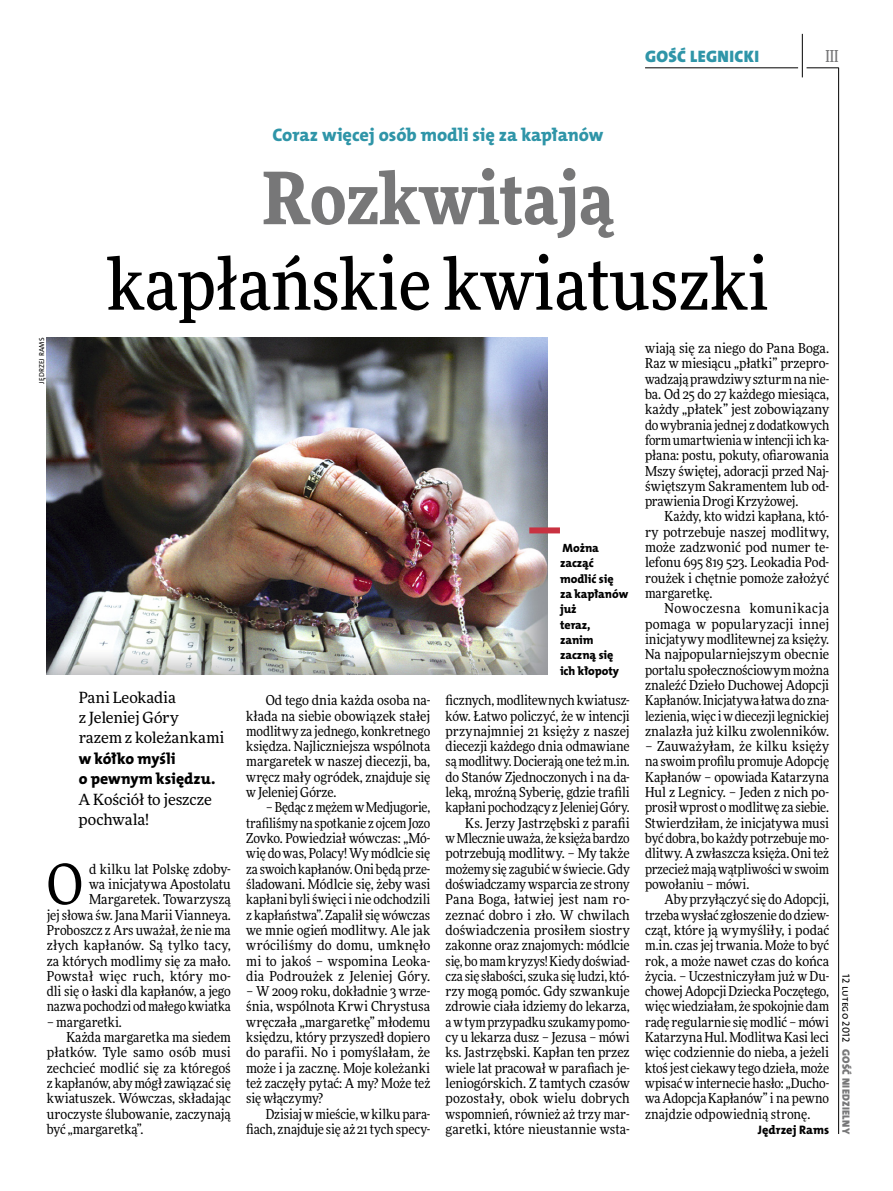
<style>
.page{position:relative;width:893px;height:1191px;background:#fff}
.page>*{position:absolute;margin:0;border:0;box-sizing:border-box;transform-origin:0 0}
.t1{font:500 72px "Freeday Narrow";color:#000}
.t2{font:900 72px "Freeday Narrow";color:#777778}
.t3{font:55.95px "Freeday Narrow News";color:#000}
.t4{font:18.3px "The Mix HP8 Ex Bld";letter-spacing:-.005em;color:#2f95a8}
.t5{font:16.65px "The Mix HP9 Blk";letter-spacing:.02em;color:#2f95a8}
.t6{font:500 16.5px "Freeday Narrow";color:#777778;scale:.9 1}
.t7{font:15.75px/20.4px "The Mix HP8 Ex Bld";color:#000}
.t8{font:15.45px/20.4px "Freeday News";letter-spacing:-.01em;color:#000}
.t9{font:13.65px/15.3px "Freeday Narrow News";letter-spacing:-.005em;color:#000;text-align:justify}
.t10{font:12.3px "The Mix HP8 Ex Bld";letter-spacing:.005em;color:#000}
.t11{font:12px/15.3px "The Mix HP8 Ex Bld";letter-spacing:-.005em;color:#000}
.t12{font:10.5px "The Mix HP9 Blk";letter-spacing:.025em;color:#777778}
.t13{font:10.5px "The Mix HP5 Plain";color:#000}
.t14{font:7.2px "The Mix HP5 Plain";color:#000}
</style>
<div class="page">
<hr style="left:806px;top:68px;width:33px;height:1px;background:#000">
<hr style="left:645px;top:68px;width:153px;height:1px;background:#000">
<hr style="left:838px;top:68px;width:1px;height:1066px;background:#000">
<hr style="left:802px;top:34px;width:1px;height:43px;background:#000">
<img style="left:47px;top:338px;width:500px;height:336px">
<div style="left:529px;top:527px;width:31px;height:6px;background:#c93241"></div>
<p class="t5" style="left:645px;top:46px;width:115px">GOŚĆ LEGN ICKI</p>
<h3 class="t4" style="left:272px;top:123px;width:333px">Coraz więcej osób modli się za kapłanów</h3>
<h1 class="t2" style="left:262px;top:151px;width:353px">Rozkwitają</h1>
<h1 class="t1" style="left:107px;top:239px;width:664px">kapłańskie kwiatuszki</h1>
<p class="t6" style="left:825px;top:46px;width:16px">III</p>
<p class="t14" style="left:37px;top:383px;width:47px;rotate:-90deg">Jędrzej Rams</p>
<p class="t8" style="left:79px;top:686px;width:147px">Pani Leokadia<br>z Jeleniej Góry razem z koleżankami</p>
<p class="t7" style="left:79px;top:748px;width:138px">w kółko myśli<br>o pewnym księdzu.</p>
<p class="t8" style="left:79px;top:788px;width:135px">A Kościół to jeszcze pochwala!</p>
<h2 class="t3" style="left:47px;top:850px;width:38px">O</h2>
<p class="t9" style="left:47px;top:861px;width:186px;text-align:right">d kilku lat Polskę zdoby-<br>wa inicjatywa Apostolatu<br>Margaretek. Towarzyszą<br>jej słowa św. Jana Marii Vianneya.<br>Proboszcz z Ars uważał, że nie ma złych kapłanów. Są tylko tacy, za których modlimy się za mało.<br>Powstał więc ruch, który mo&shy;dli się o łaski dla kapłanów, a jego nazwa pochodzi od małego kwiatka</p>
<p class="t9" style="left:47px;top:1014px;width:77px">– margaretki.</p>
<p class="t9" style="left:66px;top:1029px;width:166px">Każda margaretka ma siedem</p>
<p class="t9" style="left:47px;top:1044px;width:186px">płatków. Tyle samo osób musi</p>
<p class="t9" style="left:47px;top:1060px;width:186px">zechcieć modlić się za któregoś</p>
<p class="t9" style="left:47px;top:1075px;width:186px">z kapłanów, aby mógł zawiązać się</p>
<p class="t9" style="left:47px;top:1090px;width:186px">kwiatuszek. Wówczas, składając</p>
<p class="t9" style="left:47px;top:1106px;width:186px">uroczyste ślubowanie, zaczynają</p>
<p class="t9" style="left:47px;top:1121px;width:98px">być „margaretką”.</p>
<p class="t9" style="left:246px;top:692px;width:186px;text-indent:20px">Od tego dnia każda osoba na&shy;kłada na siebie obowiązek stałej modlitwy za jednego, konkretnego księdza. Najliczniejsza wspólnota margaretek w naszej diecezji, ba, wręcz mały ogródek, znajduje się w Jeleniej Górze.</p>
<p class="t9" style="left:246px;top:799px;width:186px;text-indent:20px">– Będąc z mężem w Medjugorie, trafiliśmy na spotkanie z ojcem Jozo Zovko. Powiedział wówczas: „Mó&shy;wię do was, Polacy! Wy módlcie się za swoich kapłanów. Oni będą prze&shy;śladowani. Módlcie się, żeby wasi kapłani byli święci i nie odchodzili z kapłaństwa”. Zapalił się wówczas we mnie ogień modlitwy. Ale jak wróciliśmy do domu, umknęło mi to jakoś – wspomina Leoka&shy;dia Podroużek z Jeleniej Góry.</p>
<p class="t9" style="left:246px;top:983px;width:186px">– W 2009 roku, dokładnie 3 wrze&shy;śnia, wspólnota Krwi Chrystusa wręczała „margaretkę” młodemu księdzu, który przyszedł dopiero do parafii. No i pomyślałam, że może i ja zacznę. Moje koleżanki też zaczęły pytać: A my? Może też się włączymy?</p>
<p class="t9" style="left:246px;top:1106px;width:186px;text-align:right">Dzisiaj w mieście, w kilku para&shy;fiach, znajduje się aż 21 tych specy-</p>
<p class="t11" style="left:560px;top:540px;width:70px">Można zacząć modlić się za kapłanów już<br>teraz,<br>zanim zaczną się ich kłopoty</p>
<p class="t9" style="left:446px;top:692px;width:186px;text-align:right">ficznych, modlitewnych kwiatusz&shy;ków. Łatwo policzyć, że w intencji przynajmniej 21 księży z naszej diecezji każdego dnia odmawiane są modlitwy. Docierają one też m.in. do Stanów Zjednoczonych i na da&shy;leką, mroźną Syberię, gdzie trafili kapłani pochodzący z Jeleniej Góry.<br>Ks. Jerzy Jastrzębski z parafii<br>w Mlecznie uważa, że księża bardzo potrzebują modlitwy. – My także możemy się zagubić w świecie. Gdy doświadczamy wsparcia ze strony Pana Boga, łatwiej jest nam ro&shy;zeznać dobro i zło. W chwilach doświadczenia prosiłem siostry zakonne oraz znajomych: módlcie się, bo mam kryzys! Kiedy doświad&shy;cza się słabości, szuka się ludzi, któ&shy;rzy mogą pomóc. Gdy szwankuje zdrowie ciała idziemy do lekarza, a w tym przypadku szukamy pomo&shy;cy u lekarza dusz – Jezusa – mówi ks. Jastrzębski. Kapłan ten przez wiele lat pracował w parafiach je&shy;leniogórskich. Z tamtych czasów pozostały, obok wielu dobrych wspomnień, również aż trzy mar&shy;garetki, które nieustannie wsta-</p>
<p class="t9" style="left:645px;top:340px;width:186px">wiają się za niego do Pana Boga.<br>Raz w miesiącu „płatki” przepro&shy;wadzają prawdziwy szturm na nie&shy;ba. Od 25 do 27 każdego miesiąca, każdy „płatek” jest zobowiązany do wybrania jednej z dodatkowych form umartwienia w intencji ich ka&shy;płana: postu, pokuty, ofiarowania Mszy świętej, adoracji przed Naj&shy;świętszym Sakramentem lub od&shy;prawienia Drogi Krzyżowej.</p>
<p class="t9" style="left:645px;top:509px;width:186px;text-indent:20px">Każdy, kto widzi kapłana, któ&shy;ry potrzebuje naszej modlitwy, może zadzwonić pod numer te&shy;lefonu 695 819 523. Leokadia Pod&shy;roużek i chętnie pomoże założyć margaretkę.</p>
<p class="t9" style="left:645px;top:600px;width:186px;text-indent:20px">Nowoczesna komunikacja pomaga w popularyzacji innej inicjatywy modlitewnej za księży.<br>Na najpopularniejszym obecnie portalu społecznościowym można znaleźć Dzieło Duchowej Adopcji Kapłanów. Inicjatywa łatwa do zna&shy;lezienia, więc i w diecezji legnickiej znalazła już kilku zwolenników.</p>
<p class="t9" style="left:645px;top:738px;width:186px">– Zauważyłam, że kilku księży na swoim profilu promuje Adopcję Kapłanów – opowiada Katarzyna Hul z Legnicy. – Jeden z nich po&shy;prosił wprost o modlitwę za siebie.<br>Stwierdziłam, że inicjatywa musi być dobra, bo każdy potrzebuje mo&shy;dlitwy. A zwłaszcza księża. Oni też przecież mają wątpliwości w swoim powołaniu – mówi.</p>
<p class="t9" style="left:645px;top:891px;width:186px;text-indent:20px">Aby przyłączyć się do Adopcji, trzeba wysłać zgłoszenie do dziew&shy;cząt, które ją wymyśliły, i podać m.in. czas jej trwania. Może to być rok, a może nawet czas do końca życia. – Uczestniczyłam już w Du&shy;chowej Adopcji Dziecka Poczętego, więc wiedziałam, że spokojnie dam radę regularnie się modlić – mówi Katarzyna Hul. Modlitwa Kasi leci więc codziennie do nieba, a jeżeli ktoś jest ciekawy tego dzieła, może wpisać w internecie hasło: „Ducho&shy;wa Adopcja Kapłanów” i na pewno znajdzie odpowiednią stronę.</p>
<p class="t10" style="left:758px;top:1122px;width:73px">Jędrzej Rams</p>
<p class="t13" style="left:853px;top:974px;width:69px;rotate:90deg">12 lutego 2012</p>
<p class="t12" style="left:853px;top:1049px;width:86px;rotate:90deg">GOŚĆ NIEDZIELNY</p>
</div>
